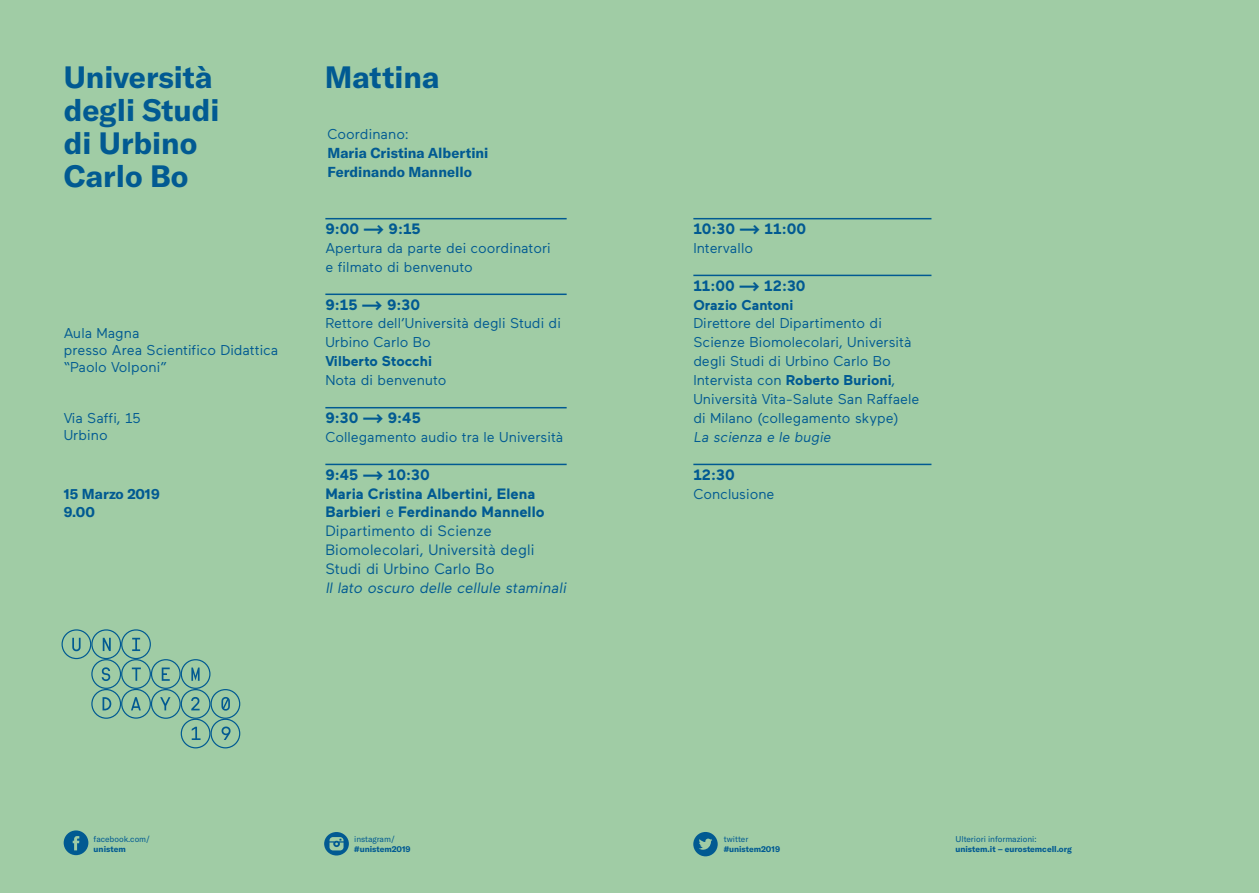
<style>
.page{position:relative;width:1259px;height:893px;background:#a0cca5}
.page>*{position:absolute;margin:0;border:0;box-sizing:border-box;transform-origin:0 0}
.t1{font:700 30.45px/33px "GT America";color:#015a92}
.t2{font:15px/18.9px "Maax";color:#015a92}
.t3{font:700 15px "Maax";color:#015a92}
.t4{font:italic 15px "Maax";color:#015a92}
.t5{font:14.25px/18.9px "Maax";color:#015a92}
.t6{font:700 14.25px/18.9px "GT America";color:#015a92}
.t7{font:700 14.25px "Maax";color:#015a92}
.t8{font:italic 14.25px "Maax";color:#015a92}
.t9{font:700 8.25px "GT America";color:#015a92}
.t10{font:8.25px "GT America";color:#015a92}
.s1{font-weight:700}
</style>
<div class="page">
<svg style="left:693px;top:832px;width:24px;height:24px"></svg>
<svg style="left:64px;top:830px;width:24px;height:25px"></svg>
<svg style="left:324px;top:832px;width:25px;height:23px"></svg>
<svg style="left:62px;top:629px;width:178px;height:119px"></svg>
<hr style="left:325px;top:218px;width:241px;height:1px;background:#015a92">
<hr style="left:325px;top:294px;width:241px;height:1px;background:#015a92">
<hr style="left:325px;top:407px;width:241px;height:1px;background:#015a92">
<hr style="left:325px;top:464px;width:241px;height:1px;background:#015a92">
<hr style="left:693px;top:218px;width:238px;height:1px;background:#015a92">
<hr style="left:693px;top:275px;width:238px;height:1px;background:#015a92">
<hr style="left:693px;top:464px;width:238px;height:1px;background:#015a92">
<h1 class="t1" style="left:64px;top:60px;width:150px">Università</h1>
<h1 class="t1" style="left:325px;top:60px;width:116px">Mattina</h1>
<h1 class="t1" style="left:64px;top:93px;width:157px">degli Studi di Urbino<br>Carlo Bo</h1>
<p class="t3" style="left:325px;top:221px;width:97px">9:00 ---&gt; 9:15</p>
<p class="t5" style="left:325px;top:239px;width:227px">Apertura da parte dei coordinatori e filmato di benvenuto</p>
<p class="t3" style="left:325px;top:296px;width:96px">9:15 ---&gt; 9:30</p>
<p class="t5" style="left:325px;top:314px;width:237px">Rettore dell’Università degli Studi di<br>Urbino Carlo Bo</p>
<p class="t7" style="left:325px;top:354px;width:108px">Vilberto Stocchi</p>
<p class="t5" style="left:325px;top:371px;width:123px">Nota di benvenuto</p>
<p class="t3" style="left:325px;top:410px;width:97px">9:30 ---&gt; 9:45</p>
<p class="t5" style="left:325px;top:428px;width:239px">Collegamento audio tra le Università</p>
<p class="t2" style="left:325px;top:465px;width:221px"><span class="s1">9:45 ---&gt; 10:30<br>Maria Cristina Albertini, Elena<br>Barbieri</span> e <span class="s1">Ferdinando Mannello<br></span>Dipartimento di Scienze<br>Biomolecolari, Università degli<br>Studi di Urbino Carlo Bo</p>
<p class="t4" style="left:325px;top:580px;width:245px">Il lato oscuro delle cellule staminali</p>
<p class="t5" style="left:327px;top:125px;width:83px">Coordinano:</p>
<p class="t6" style="left:327px;top:144px;width:162px">Maria Cristina Albertini<br>Ferdinando Mannello</p>
<p class="t5" style="left:64px;top:324px;width:216px;line-height:17.1px">Aula Magna<br>presso Area Scientifico Didattica “Paolo Volponi”</p>
<p class="t5" style="left:64px;top:410px;width:78px;line-height:17.1px">Via Saffi, 15<br>Urbino</p>
<p class="t6" style="left:64px;top:484px;width:97px">15 Marzo 2019<br>9.00</p>
<p class="t10" style="left:94px;top:834px;width:58px">facebook.com/</p>
<p class="t9" style="left:94px;top:844px;width:34px">unistem</p>
<p class="t10" style="left:354px;top:834px;width:42px">instagram/</p>
<p class="t9" style="left:354px;top:843px;width:58px">#unistem2019</p>
<p class="t3" style="left:693px;top:221px;width:114px">10:30 ---&gt; 11:00</p>
<p class="t5" style="left:693px;top:239px;width:61px">Intervallo</p>
<p class="t3" style="left:693px;top:277px;width:114px">11:00 ---&gt; 12:30</p>
<p class="t7" style="left:693px;top:297px;width:101px">Orazio Cantoni</p>
<p class="t5" style="left:693px;top:314px;width:227px">Direttore del Dipartimento di Scienze Biomolecolari, Università degli Studi di Urbino Carlo Bo Intervista con <span class="s1">Roberto Burioni</span>, Università Vita-Salute San Raffaele di Milano (collegamento skype)</p>
<p class="t8" style="left:693px;top:429px;width:141px">La scienza e le bugie</p>
<p class="t3" style="left:693px;top:466px;width:43px">12:30</p>
<p class="t5" style="left:693px;top:484px;width:83px">Conclusione</p>
<p class="t10" style="left:723px;top:834px;width:26px">twitter</p>
<p class="t9" style="left:723px;top:844px;width:58px">#unistem2019</p>
<p class="t10" style="left:955px;top:834px;width:83px">Ulteriori informazioni:</p>
<p class="t9" style="left:955px;top:844px;width:118px">unistem.it – eurostemcell.org</p>
</div>
